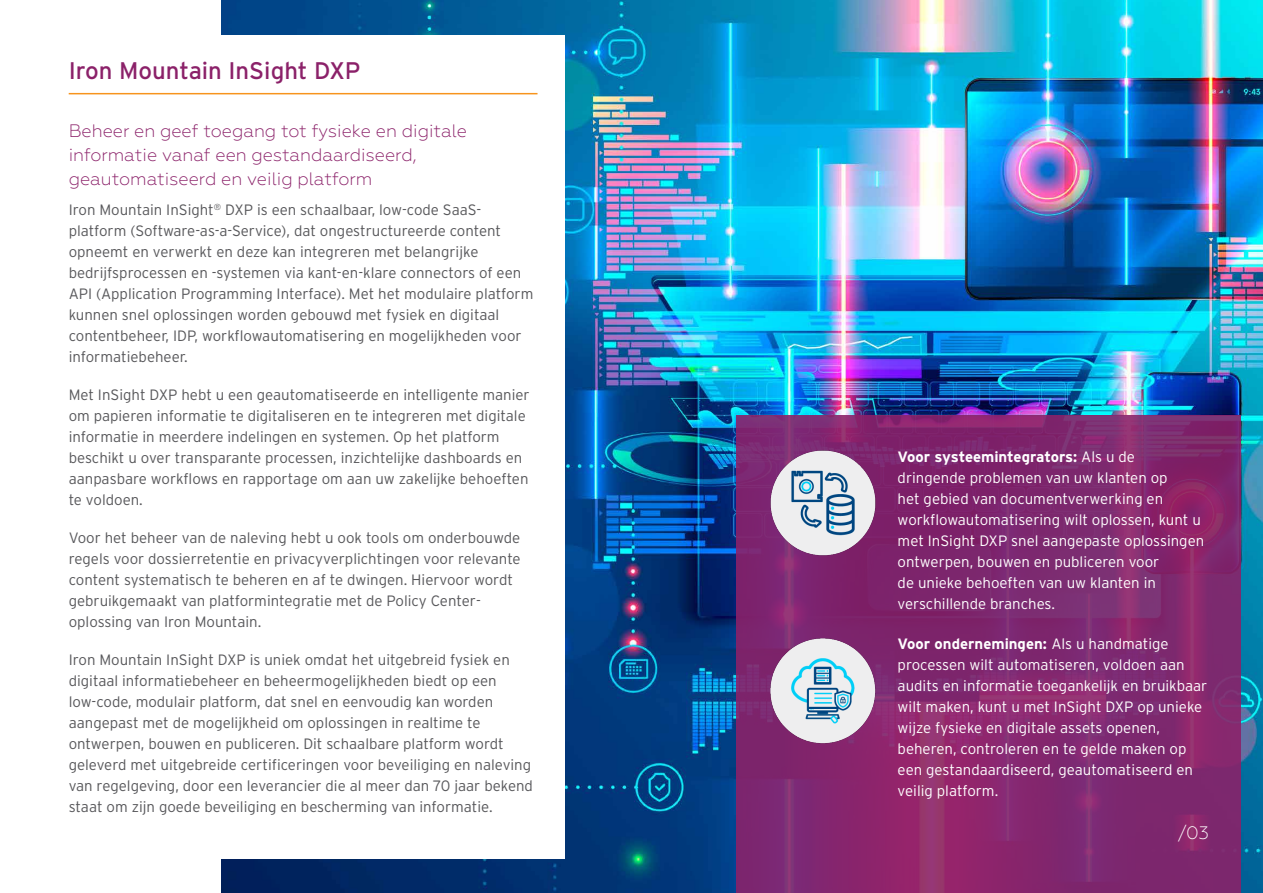
<style>
.page{position:relative;width:1263px;height:893px;background:#fff}
.page>*{position:absolute;margin:0;border:0;box-sizing:border-box;transform-origin:0 0}
.t1{font:24px "Interstate";color:#8b2169}
.t2{font:300 18px/24px "Geometria";color:#8b2169}
.t3{font:300 18px "Geometria";color:#fff}
.t4{font:300 15px/21px "Interstate";color:#58585b}
.t5{font:300 15px/21px "Interstate";color:#fff}
.s1{font-weight:700}
</style>
<div class="page">
<img style="left:221px;top:0;width:1042px;height:893px">
<div style="left:0;top:35px;width:564px;height:823px;background:#fff"></div>
<svg style="left:736px;top:415px;width:504px;height:478px;background:#82276e"></svg>
<hr style="left:69px;top:93px;width:468px;height:1px;background:#f7941d">
<img style="left:769px;top:450px;width:107px;height:106px">
<img style="left:769px;top:637px;width:107px;height:107px">
<h1 class="t1" style="left:69px;top:56px;width:293px">Iron Mountain InSight DXP</h1>
<p class="t2" style="left:69px;top:119px;width:400px">Beheer en geef toegang tot fysieke en digitale informatie vanaf een gestandaardiseerd, geautomatiseerd en veilig platform</p>
<p class="t4" style="left:69px;top:199px;width:466px">Iron Mountain InSight<sup>®</sup> DXP is een schaalbaar, low-code SaaS&shy;platform (Software-as-a-Service), dat ongestructureerde content opneemt en verwerkt en deze kan integreren met belangrijke bedrijfsprocessen en -systemen via kant-en-klare connectors of een API (Application Programming Interface). Met het modulaire platform kunnen snel oplossingen worden gebouwd met fysiek en digitaal contentbeheer, IDP, workflowautomatisering en mogelijkheden voor informatiebeheer.</p>
<p class="t4" style="left:69px;top:384px;width:462px">Met InSight DXP hebt u een geautomatiseerde en intelligente manier om papieren informatie te digitaliseren en te integreren met digitale informatie in meerdere indelingen en systemen. Op het platform beschikt u over transparante processen, inzichtelijke dashboards en aanpasbare workflows en rapportage om aan uw zakelijke behoeften te voldoen.</p>
<p class="t4" style="left:69px;top:527px;width:453px">Voor het beheer van de naleving hebt u ook tools om onderbouwde regels voor dossierretentie en privacyverplichtingen voor relevante content systematisch te beheren en af te dwingen. Hiervoor wordt gebruikgemaakt van platformintegratie met de Policy Center&shy;oplossing van Iron Mountain.</p>
<p class="t4" style="left:69px;top:649px;width:466px">Iron Mountain InSight DXP is uniek omdat het uitgebreid fysiek en digitaal informatiebeheer en beheermogelijkheden biedt op een low-code, modulair platform, dat snel en eenvoudig kan worden aangepast met de mogelijkheid om oplossingen in realtime te ontwerpen, bouwen en publiceren. Dit schaalbare platform wordt geleverd met uitgebreide certificeringen voor beveiliging en naleving van regelgeving, door een leverancier die al meer dan 70 jaar bekend staat om zijn goede beveiliging en bescherming van informatie.</p>
<p class="t5" style="left:898px;top:446px;width:308px"><span class="s1">Voor systeemintegrators:</span> Als u de dringende problemen van uw klanten op<br>het gebied van documentverwerking en workflowautomatisering wilt oplossen, kunt u met InSight DXP snel aangepaste oplossingen ontwerpen, bouwen en publiceren voor<br>de unieke behoeften van uw klanten in verschillende branches.</p>
<p class="t5" style="left:898px;top:633px;width:311px"><span class="s1">Voor ondernemingen:</span> Als u handmatige processen wilt automatiseren, voldoen aan audits en informatie toegankelijk en bruikbaar wilt maken, kunt u met InSight DXP op unieke wijze fysieke en digitale assets openen, beheren, controleren en te gelde maken op een gestandaardiseerd, geautomatiseerd en veilig platform.</p>
<p class="t3" style="left:1178px;top:822px;width:33px">/03</p>
</div>
